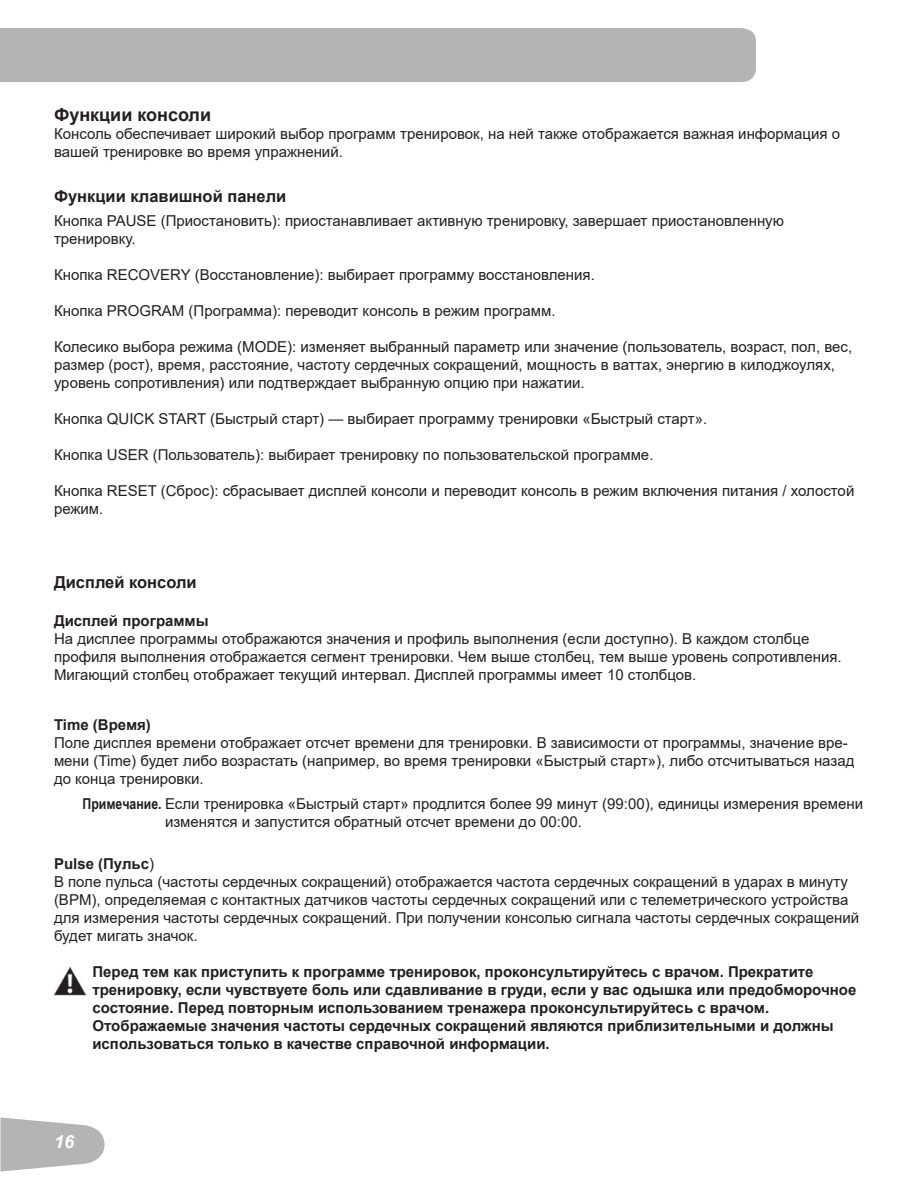
<style>
.page{position:relative;width:918px;height:1188px;background:#fff}
.page>*{position:absolute;margin:0;border:0;box-sizing:border-box;transform-origin:0 0}
.t1{font:700 18px "Arial";color:#231f20}
.t2{font:italic 700 18px "Arial";color:#fff}
.t3{font:700 16.5px "Arial";color:#231f20}
.t4{font:15px/18px "Arial";color:#231f20}
.t5{font:700 15px/18px "Arial";color:#231f20}
.s1{font-family:"Arial Narrow";font-weight:700}
.s2{font-weight:700}
</style>
<div class="page">
<div style="left:0;top:28px;width:756px;height:54px;background:#b3b4b4"></div>
<svg style="left:0;top:1118px;width:105px;height:54px"></svg>
<img style="left:54px;top:968px;width:32px;height:28px">
<p class="t1" style="left:54px;top:102px;width:159px">Функции консоли</p>
<p class="t4" style="left:54px;top:125px;width:788px">Консоль обеспечивает широкий выбор программ тренировок, на ней также отображается важная информация о вашей тренировке во время упражнений.</p>
<p class="t3" style="left:54px;top:184px;width:234px">Функции клавишной панели</p>
<p class="t4" style="left:54px;top:212px;width:732px">Кнопка PAUSE (Приостановить): приостанавливает активную тренировку, завершает приостановленную тренировку.</p>
<p class="t4" style="left:54px;top:266px;width:542px">Кнопка RECOVERY (Восстановление): выбирает программу восстановления.</p>
<p class="t4" style="left:54px;top:302px;width:503px">Кнопка PROGRAM (Программа): переводит консоль в режим программ.</p>
<p class="t4" style="left:54px;top:338px;width:800px">Колесико выбора режима (MODE): изменяет выбранный параметр или значение (пользователь, возраст, пол, вес, размер (рост), время, расстояние, частоту сердечных сокращений, мощность в ваттах, энергию в килоджоулях, уровень сопротивления) или подтверждает выбранную опцию при нажатии.</p>
<p class="t4" style="left:54px;top:410px;width:655px">Кнопка QUICK START (Быстрый старт) — выбирает программу тренировки «Быстрый старт».</p>
<p class="t4" style="left:54px;top:446px;width:601px">Кнопка USER (Пользователь): выбирает тренировку по пользовательской программе.</p>
<p class="t4" style="left:54px;top:482px;width:802px">Кнопка RESET (Сброс): сбрасывает дисплей консоли и переводит консоль в режим включения питания / холостой режим.</p>
<p class="t3" style="left:54px;top:571px;width:144px">Дисплей консоли</p>
<p class="t5" style="left:54px;top:612px;width:156px">Дисплей программы</p>
<p class="t4" style="left:54px;top:630px;width:789px">На дисплее программы отображаются значения и профиль выполнения (если доступно). В каждом столбце профиля выполнения отображается сегмент тренировки. Чем выше столбец, тем выше уровень сопротивления.<br>Мигающий столбец отображает текущий интервал. Дисплей программы имеет 10 столбцов.</p>
<p class="t5" style="left:54px;top:716px;width:98px">Time (Время)</p>
<p class="t4" style="left:54px;top:734px;width:802px">Поле дисплея времени отображает отсчет времени для тренировки. В зависимости от программы, значение вре&shy;мени (Time) будет либо возрастать (например, во время тренировки «Быстрый старт»), либо отсчитываться назад до конца тренировки.</p>
<p class="t4" style="left:165px;top:794px;width:700px;text-indent:-83px"><span class="s1">Примечание.</span> Если тренировка «Быстрый старт» продлится более 99 минут (99:00), единицы измерения времени изменятся и запустится обратный отсчет времени до 00:00.</p>
<p class="t4" style="left:54px;top:855px;width:807px"><span class="s2">Pulse (Пульс</span>)<br>В поле пульса (частоты сердечных сокращений) отображается частота сердечных сокращений в ударах в минуту (BPM), определяемая с контактных датчиков частоты сердечных сокращений или с телеметрического устройства для измерения частоты сердечных сокращений. При получении консолью сигнала частоты сердечных сокращений будет мигать значок.</p>
<p class="t5" style="left:92px;top:963px;width:765px">Перед тем как приступить к программе тренировок, проконсультируйтесь с врачом. Прекратите тренировку, если чувствуете боль или сдавливание в груди, если у вас одышка или предобморочное состояние. Перед повторным использованием тренажера проконсультируйтесь с врачом.<br>Отображаемые значения частоты сердечных сокращений являются приблизительными и должны использоваться только в качестве справочной информации.</p>
<p class="t2" style="left:54px;top:1130px;width:22px">16</p>
</div>
